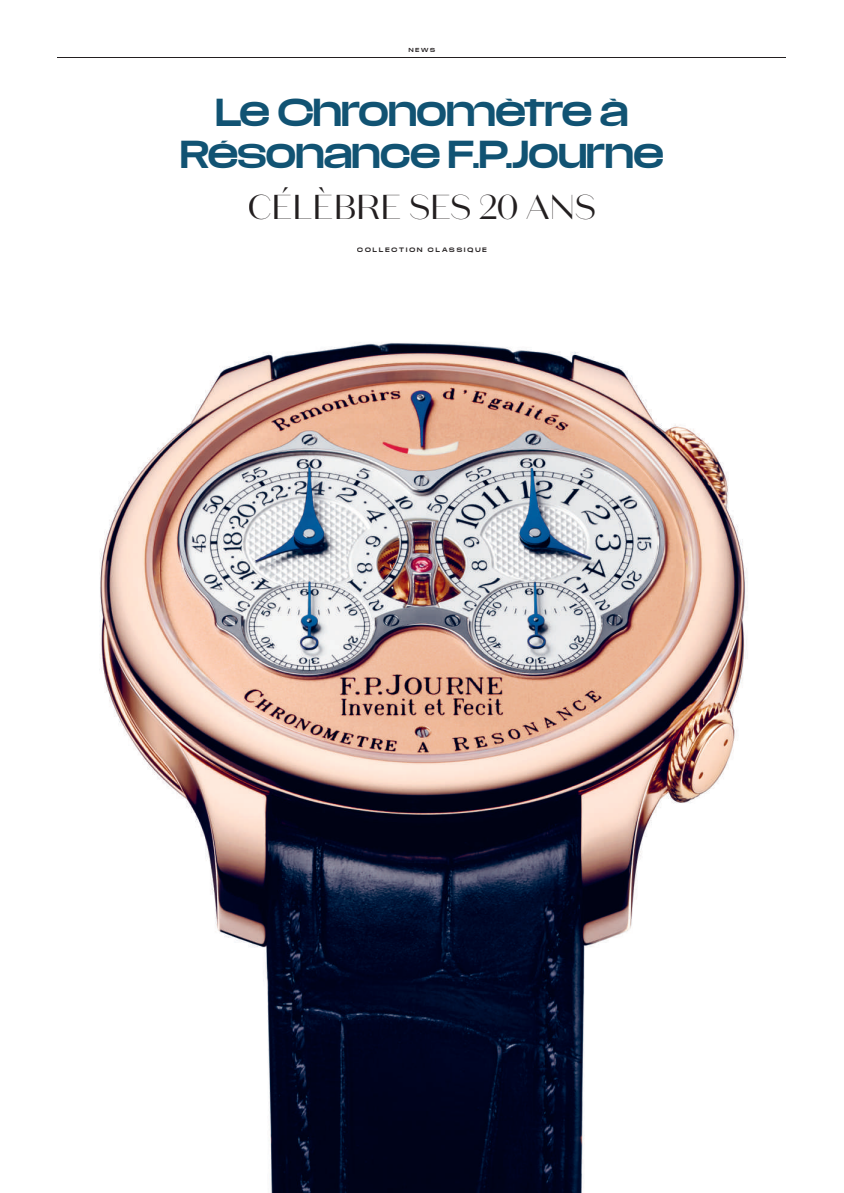
<style>
.page{position:relative;width:844px;height:1193px;background:#fff}
.page>*{position:absolute;margin:0;border:0;box-sizing:border-box;transform-origin:0 0}
.t1{font:34.5px "Domaine Sans Display";color:#231f20}
.t2{font:33.5px/42.2px "Media Sans Extended";letter-spacing:.01em;color:#115373;text-align:center}
.t3{font:5.5px "Media Sans Extended";letter-spacing:.38em;color:#231f20}
.t4{font:5px "Media Sans Extended";color:#231f20}
</style>
<div class="page">
<img style="left:99px;top:342px;width:647px;height:850px">
<hr style="left:58px;top:57px;width:728px;height:1px;background:#231f20">
<p class="t4" style="left:409px;top:47px;width:28px">NEWS</p>
<p class="t2" style="left:181px;top:90px;width:484px">Le Chronomètre à<br>Résonance F.P.Journe</p>
<p class="t1" style="left:248px;top:186px;width:349px">CÉLÈBRE SES 20 ANS</p>
<p class="t3" style="left:357px;top:246px;width:131px">COLLECTION CLASSIQUE</p>
</div>
